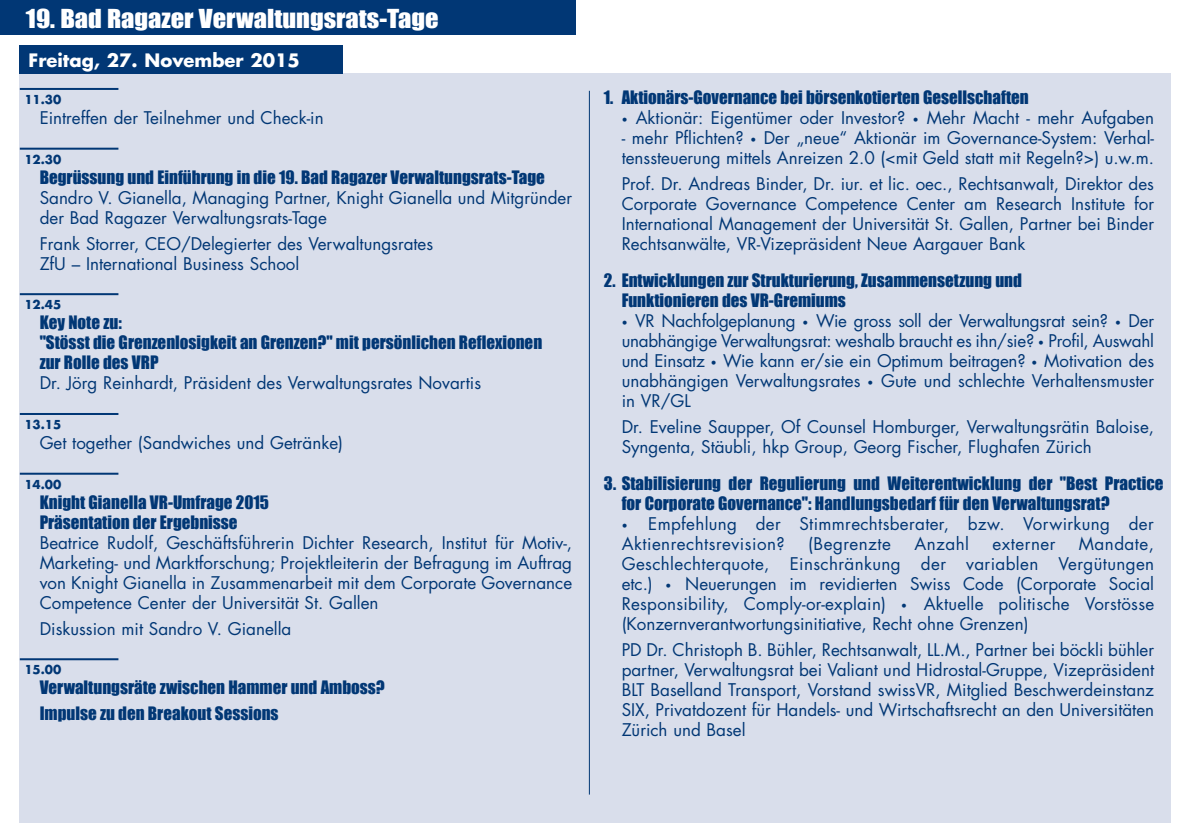
<style>
.page{position:relative;width:1191px;height:840px;background:#fff}
.page>*{position:absolute;margin:0;border:0;box-sizing:border-box;transform-origin:0 0}
.t1{font:24px "Impact";color:#fff;scale:1.1 1}
.t2{font:700 18px "Futura";color:#fff}
.t3{font:17px/20px "Futura";color:#013775;text-align:justify}
.t4{font:17px/20px "Impact";color:#013775}
.t5{font:17px/20px "Futura";letter-spacing:.02em;color:#013775}
.t6{font:17px "Futura";letter-spacing:.03em;color:#013775}
.Uhrzeit{font:700 12px "Futura";color:#013775}
.s1{font-weight:700}
</style>
<div class="page">
<div style="left:20px;top:74px;width:1151px;height:748px;background:#d9deeb"></div>
<hr style="left:20px;top:88px;width:98px;height:2px;background:#013775">
<hr style="left:20px;top:148px;width:98px;height:2px;background:#013775">
<hr style="left:20px;top:293px;width:98px;height:2px;background:#013775">
<hr style="left:20px;top:413px;width:98px;height:2px;background:#013775">
<hr style="left:20px;top:472px;width:98px;height:2px;background:#013775">
<hr style="left:20px;top:658px;width:98px;height:2px;background:#013775">
<div style="left:20px;top:45px;width:323px;height:29px;background:#013775"></div>
<hr style="left:589px;top:91px;width:1px;height:703px;background:#013775">
<div style="left:0;top:0;width:575px;height:34px;background:#013775"></div>
<p class="t1" style="left:26px;top:0;width:377px">19. Bad Ragazer Verwaltungsrats-Tage</p>
<p class="t2" style="left:29px;top:47px;width:273px">Freitag, 27. November 2015</p>
<p class="Uhrzeit" style="left:24px;top:91px;width:39px">11.30</p>
<p class="t3" style="left:40px;top:108px;width:285px">Eintreffen der Teilnehmer und Check-in</p>
<p class="Uhrzeit" style="left:24px;top:151px;width:39px">12.30</p>
<p class="t4" style="left:40px;top:167px;width:507px">Begrüssung und Einführung in die 19. Bad Ragazer Verwaltungsrats-Tage</p>
<p class="t3" style="left:40px;top:187px;width:534px">Sandro V. Gianella, Managing Partner, Knight Gianella und Mitgründer der Bad Ragazer Verwaltungsrats-Tage</p>
<p class="t3" style="left:40px;top:233px;width:395px">Frank Storrer, CEO/Delegierter des Verwaltungsrates</p>
<p class="t3" style="left:40px;top:253px;width:261px">ZfU – International Business School</p>
<p class="Uhrzeit" style="left:24px;top:296px;width:39px">12.45</p>
<p class="t4" style="left:40px;top:312px;width:84px">Key Note zu:</p>
<p class="t4" style="left:40px;top:332px;width:504px">"Stösst die Grenzenlosigkeit an Grenzen?" mit persönlichen Reflexionen</p>
<p class="t4" style="left:40px;top:352px;width:120px">zur Rolle des VRP</p>
<p class="t3" style="left:40px;top:373px;width:443px">Dr. Jörg Reinhardt, Präsident des Verwaltungsrates Novartis</p>
<p class="Uhrzeit" style="left:24px;top:416px;width:39px">13.15</p>
<p class="t3" style="left:40px;top:432px;width:305px">Get together (Sandwiches und Getränke)</p>
<p class="Uhrzeit" style="left:24px;top:476px;width:39px">14.00</p>
<p class="t4" style="left:40px;top:491px;width:231px">Knight Gianella VR-Umfrage 2015</p>
<p class="t4" style="left:40px;top:511px;width:199px">Präsentation der Ergebnisse</p>
<p class="t3" style="left:40px;top:532px;width:534px">Beatrice Rudolf, Geschäftsführerin Dichter Research, Institut für Motiv-, Marketing- und Marktforschung; Projektleiterin der Befragung im Auftrag von Knight Gianella in Zusammenarbeit mit dem Corporate Governance Competence Center der Universität St. Gallen</p>
<p class="t3" style="left:40px;top:618px;width:253px">Diskussion mit Sandro V. Gianella</p>
<p class="Uhrzeit" style="left:24px;top:661px;width:39px">15.00</p>
<p class="t4" style="left:40px;top:677px;width:347px">Verwaltungsräte zwischen Hammer und Amboss?</p>
<p class="t4" style="left:40px;top:702px;width:240px">Impulse zu den Breakout Sessions</p>
<p class="t4" style="left:604px;top:87px;width:426px">1. Aktionärs-Governance bei börsenkotierten Gesellschaften</p>
<p class="t3" style="left:621px;top:108px;width:534px"><span class="s1">·</span> Aktionär: Eigentümer oder Investor? <span class="s1">·</span> Mehr Macht - mehr Aufgaben</p>
<p class="t3" style="left:621px;top:128px;width:534px">- mehr Pflichten? <span class="s1">·</span> Der „neue“ Aktionär im Governance-System: Verhal&shy;tenssteuerung mittels Anreizen 2.0 (&lt;mit Geld statt mit Regeln?&gt;) u.w.m.</p>
<p class="t3" style="left:621px;top:173px;width:534px">Prof. Dr. Andreas Binder, Dr. iur. et lic. oec., Rechtsanwalt, Direktor des Corporate Governance Competence Center am Research Institute for International Management der Universität St. Gallen, Partner bei Binder Rechtsanwälte, VR-Vizepräsident Neue Aargauer Bank</p>
<p class="t4" style="left:604px;top:270px;width:419px">2. Entwicklungen zur Strukturierung, Zusammensetzung und</p>
<p class="t4" style="left:621px;top:290px;width:226px">Funktionieren des VR-Gremiums</p>
<p class="t3" style="left:621px;top:310px;width:534px"><span class="s1">·</span> VR Nachfolgeplanung <span class="s1">·</span> Wie gross soll der Verwaltungsrat sein? <span class="s1">·</span> Der unabhängige Verwaltungsrat: weshalb braucht es ihn/sie? <span class="s1">·</span> Profil, Auswahl und Einsatz <span class="s1">·</span> Wie kann er/sie ein Optimum beitragen? <span class="s1">·</span> Motivation des unabhängigen Verwaltungsrates <span class="s1">·</span> Gute und schlechte Verhaltensmuster in VR/GL</p>
<p class="t3" style="left:621px;top:416px;width:534px">Dr. Eveline Saupper, Of Counsel Homburger, Verwaltungsrätin Baloise,<br>Syngenta, Stäubli, hkp Group, Georg Fischer, Flughafen Zürich</p>
<p class="t4" style="left:621px;top:472px;width:543px;text-indent:-18px">3. Stabilisierung der Regulierung und Weiterentwicklung der "Best Practice for Corporate Governance": Handlungsbedarf für den Verwaltungsrat?</p>
<p class="t5" style="left:621px;top:513px;width:533px"><span class="s1">·</span> Empfehlung der Stimmrechtsberater, bzw. Vorwirkung der<br>Aktienrechtsrevision?</p>
<p class="t3" style="left:621px;top:533px;width:534px;text-indent:457px">Mandate, Geschlechterquote, Einschränkung der variablen Vergütungen etc.) <span class="s1">·</span> Neuerungen im revidierten Swiss Code (Corporate Social Responsibility, Comply-or-explain) <span class="s1">·</span> Aktuelle politische Vorstösse (Konzernverantwortungsinitiative, Recht ohne Grenzen)</p>
<p class="t3" style="left:621px;top:639px;width:534px">PD Dr. Christoph B. Bühler, Rechtsanwalt, LL.M., Partner bei böckli bühler partner, Verwaltungsrat bei Valiant und Hidrostal-Gruppe, Vizepräsident BLT Baselland Transport, Vorstand swissVR, Mitglied Beschwerdeinstanz SIX, Privatdozent für Handels- und Wirtschaftsrecht an den Universitäten Zürich und Basel</p>
<p class="t6" style="left:808px;top:532px;width:84px">(Begrenzte</p>
<p class="t3" style="left:914px;top:533px;width:56px">Anzahl</p>
<p class="t6" style="left:992px;top:532px;width:64px">externer</p>
</div>
